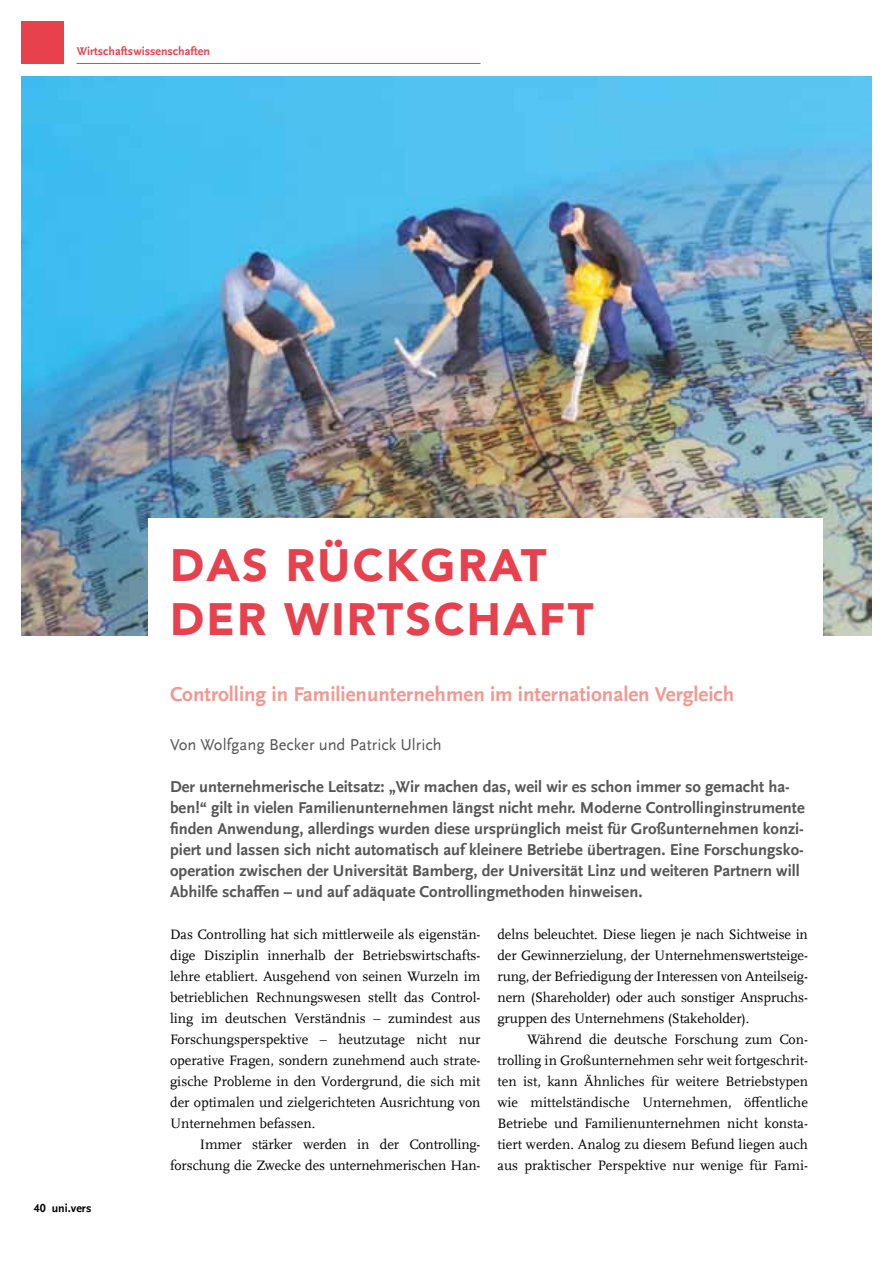
<style>
.page{position:relative;width:893px;height:1263px;background:#fff}
.page>*{position:absolute;margin:0;border:0;box-sizing:border-box;transform-origin:0 0}
.t1{font:900 45px/54px "Avenir LT Std";letter-spacing:.05em;color:#e8414e}
.t2{font:700 21px "UB Scala Sans";color:#f39890}
.t3{font:700 16.5px/21px "UB Scala Sans";color:#565655}
.t4{font:16.5px "UB Scala Sans";color:#565655}
.t5{font:14.25px/21px "UB Scala";letter-spacing:-.01em;color:#000;text-align:justify}
.t6{font:700 12px "UB Scala Sans";color:#e8414e}
.t7{font:700 12px "UB Scala Sans";color:#000}
</style>
<div class="page">
<hr style="left:77px;top:63px;width:403px;height:1px;background:#e8414e">
<div style="left:21px;top:21px;width:43px;height:43px;background:#e8414e"></div>
<img style="left:21px;top:76px;width:851px;height:559px">
<div style="left:149px;top:519px;width:674px;height:437px;background:#fff"></div>
<p class="t6" style="left:77px;top:44px;width:135px">Wirtschaftswissenschaften</p>
<h1 class="t1" style="left:170px;top:538px;width:425px">DAS RÜCKGRAT<br>DER WIRTSCHAFT</h1>
<p class="t7" style="left:34px;top:1201px;width:59px">40 uni.vers</p>
<h2 class="t2" style="left:170px;top:682px;width:566px">Controlling in Familienunternehmen im internationalen Vergleich</h2>
<p class="t4" style="left:170px;top:735px;width:273px">Von Wolfgang Becker und Patrick Ulrich</p>
<p class="t3" style="left:170px;top:776px;width:636px">Der unternehmerische Leitsatz: „Wir machen das, weil wir es schon immer so gemacht ha&shy;ben!“ gilt in vielen Familienunternehmen längst nicht mehr. Moderne Controllinginstrumente finden Anwendung, allerdings wurden diese ursprünglich meist für Großunternehmen konzi&shy;piert und lassen sich nicht automatisch auf kleinere Betriebe übertragen. Eine Forschungsko&shy;operation zwischen der Universität Bamberg, der Universität Linz und weiteren Partnern will Abhilfe schaffen – und auf adäquate Controllingmethoden hinweisen.</p>
<p class="t5" style="left:170px;top:924px;width:312px">Das Controlling hat sich mittlerweile als eigenstän&shy;dige Disziplin innerhalb der Betriebswirtschafts&shy;lehre etabliert. Ausgehend von seinen Wurzeln im betrieblichen Rechnungswesen stellt das Control&shy;ling im deutschen Verständnis – zumindest aus Forschungsperspektive – heutzutage nicht nur operative Fragen, sondern zunehmend auch strate&shy;gische Probleme in den Vordergrund, die sich mit der optimalen und zielgerichteten Ausrichtung von Unternehmen befassen.</p>
<p class="t5" style="left:170px;top:1134px;width:312px;text-align:right">Immer stärker werden in der Controlling&shy;forschung die Zwecke des unternehmerischen Han-</p>
<p class="t5" style="left:497px;top:924px;width:312px">delns beleuchtet. Diese liegen je nach Sichtweise in der Gewinnerzielung, der Unternehmenswertsteige&shy;rung, der Befriedigung der Interessen von Anteilseig&shy;nern (Shareholder) oder auch sonstiger Anspruchs&shy;gruppen des Unternehmens (Stakeholder).</p>
<p class="t5" style="left:497px;top:1029px;width:312px;text-indent:30px">Während die deutsche Forschung zum Con&shy;trolling in Großunternehmen sehr weit fortgeschrit&shy;ten ist, kann Ähnliches für weitere Betriebstypen wie mittelständische Unternehmen, öffentliche Betriebe und Familienunternehmen nicht konsta&shy;tiert werden. Analog zu diesem Befund liegen auch aus praktischer Perspektive nur wenige für Fami-</p>
</div>
